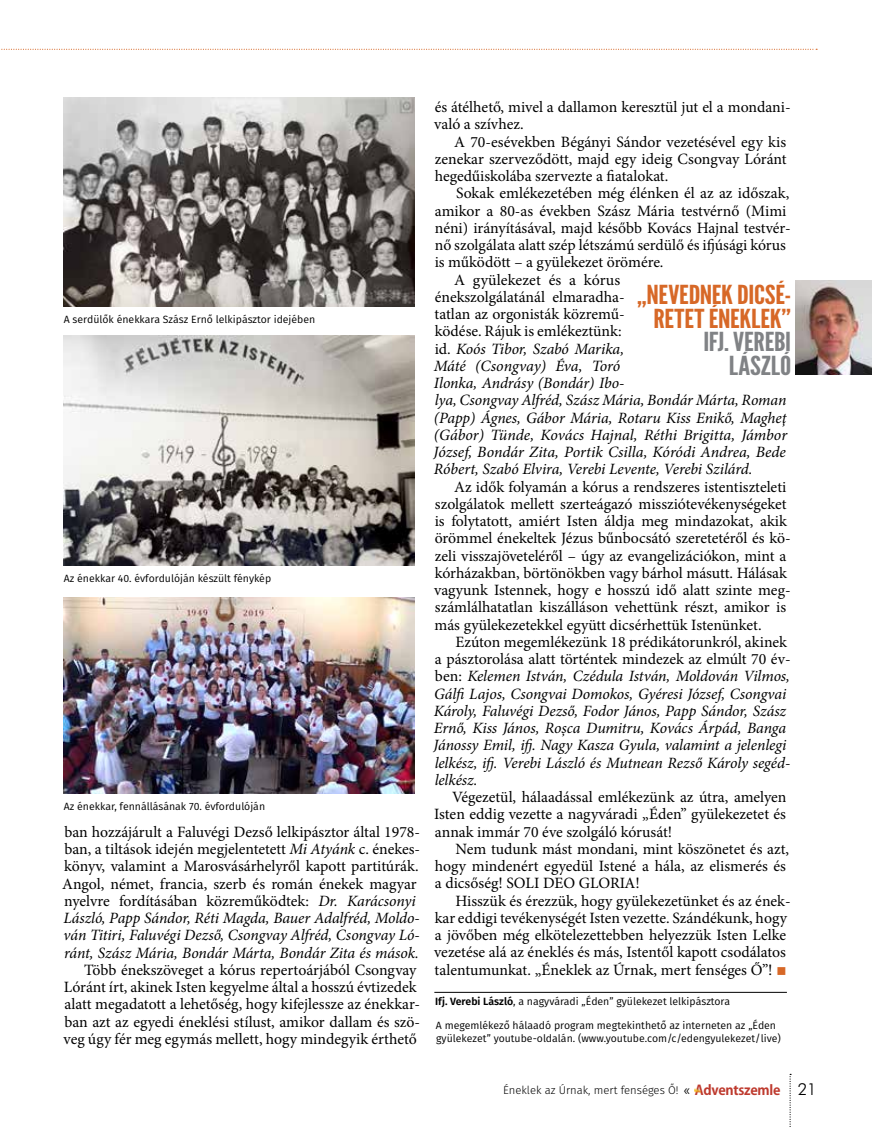
<style>
.page{position:relative;width:872px;height:1127px;background:#fff}
.page>*{position:absolute;margin:0;border:0;box-sizing:border-box;transform-origin:0 0}
.t1{font:26.1px/23.7px "League Gothic";letter-spacing:-.01em;color:#d76827;text-align:right;scale:1.2 1}
.t2{font:26.1px/23.7px "League Gothic";letter-spacing:-.005em;color:#808285;text-align:right;scale:1.2 1}
.t3{font:15.75px/17.2px "Minion Pro";color:#000}
.t4{font:italic 15.75px/17.2px "Minion Pro";letter-spacing:-.005em;color:#000}
.t5{font:300 11.25px "Fira Sans";color:#000}
.t6{font:10.5px/13.5px "Fira Sans";color:#000}
.s1{font-style:italic}
.s2{font-style:normal}
.s3{color:#d76827}
.s4{font-weight:600}
.s5{font-family:"Koz Go Pr 6 N";font-weight:400;font-size:13.5px}
.s6{font-family:"Koz Go Pr 6 N";font-weight:700;font-size:13.5px;color:#be3a2e}
.s7{font-family:"Futura BT";font-size:16.5px}
</style>
<div class="page">
<svg style="left:1px;top:49px;width:816px;height:1px"></svg>
<hr style="left:434px;top:992px;width:353px;height:1px;background:#000">
<img style="left:795px;top:281px;width:77px;height:93px">
<img style="left:64px;top:98px;width:351px;height:208px">
<img style="left:64px;top:336px;width:351px;height:230px">
<img style="left:64px;top:597px;width:351px;height:196px">
<svg style="left:789px;top:1074px;width:2px;height:53px"></svg>
<svg style="left:695px;top:1088px;width:5px;height:4px"></svg>
<p class="t6" style="left:64px;top:312px;width:253px">A serdülők énekkara Szász Ernő lelkipásztor idejében</p>
<p class="t6" style="left:64px;top:572px;width:209px">Az énekkar 40. évfordulóján készült fénykép</p>
<p class="t6" style="left:64px;top:799px;width:203px">Az énekkar, fennállásának 70. évfordulóján</p>
<p class="t3" style="left:62px;top:823px;width:359px">ban hozzájárult a Faluvégi Dezső lelkipásztor által 1978- ban, a tiltások idején megjelentetett <span class="s1">Mi Atyánk</span> c. énekes&shy;könyv, valamint a Marosvásárhelyről kapott partitúrák.<br>Angol, német, francia, szerb és román énekek magyar nyelvre fordításában közreműködtek: <span class="s1">Dr. Karácsonyi László, Papp Sándor, Réti Magda, Bauer Adalfréd, Moldo&shy;ván Titiri, Faluvégi Dezső, Csongvay Alfréd, Csongvay Ló&shy;ránt, Szász Mária, Bondár Márta, Bondár Zita és mások.</span></p>
<p class="t3" style="left:64px;top:961px;width:358px;text-indent:21px">Több énekszöveget a kórus repertoárjából Csongvay Lóránt írt, akinek Isten kegyelme által a hosszú évtizedek alatt megadatott a lehetőség, hogy kifejlessze az énekkar&shy;ban azt az egyedi éneklési stílust, amikor dallam és szö&shy;veg úgy fér meg egymás mellett, hogy mindegyik érthető</p>
<p class="t3" style="left:434px;top:99px;width:358px">és átélhető, mivel a dallamon keresztül jut el a mondani&shy;való a szívhez.</p>
<p class="t3" style="left:435px;top:133px;width:353px;text-align:justify;text-indent:19px">A 70-esévekben Bégányi Sándor vezetésével egy kis zenekar szerveződött, majd egy ideig Csongvay Lóránt hegedűiskolába szervezte a fiatalokat.</p>
<p class="t3" style="left:456px;top:185px;width:335px">Sokak emlékezetében még élénken él az az időszak,</p>
<p class="t3" style="left:435px;top:202px;width:353px">amikor a 80-as években Szász Mária testvérnő (Mimi</p>
<p class="t3" style="left:435px;top:219px;width:355px">néni) irányításával, majd később Kovács Hajnal testvér-</p>
<p class="t3" style="left:435px;top:237px;width:353px">nő szolgálata alatt szép létszámú serdülő és ifjúsági kórus</p>
<p class="t3" style="left:435px;top:254px;width:230px">is működött – a gyülekezet örömére.</p>
<p class="t3" style="left:454px;top:271px;width:168px">A gyülekezet és a kórus</p>
<p class="t3" style="left:435px;top:288px;width:191px">énekszolgálatánál elmaradha-</p>
<p class="t3" style="left:434px;top:306px;width:192px">tatlan az orgonisták közremű-</p>
<p class="t3" style="left:435px;top:323px;width:188px">ködése. Rájuk is emlékeztünk:</p>
<p class="t4" style="left:435px;top:340px;width:191px"><span class="s2">id.</span> Koós Tibor, Szabó Marika,</p>
<p class="t4" style="left:434px;top:357px;width:188px">Máté (Csongvay) Éva, Toró</p>
<p class="t4" style="left:434px;top:374px;width:192px">Ilonka, Andrásy (Bondár) Ibo-</p>
<p class="t4" style="left:435px;top:392px;width:353px">lya, Csongvay Alfréd, Szász Mária, Bondár Márta, Roman</p>
<p class="t4" style="left:434px;top:409px;width:354px">(Papp) Ágnes, Gábor Mária, Rotaru Kiss Enikő, Magheţ</p>
<p class="t4" style="left:434px;top:426px;width:355px">(Gábor) Tünde, Kovács Hajnal, Réthi Brigitta, Jámbor</p>
<p class="t4" style="left:433px;top:443px;width:354px">József, Bondár Zita, Portik Csilla, Kóródi Andrea, Bede</p>
<p class="t4" style="left:434px;top:461px;width:320px">Róbert, Szabó Elvira, Verebi Levente, Verebi Szilárd.</p>
<p class="t3" style="left:434px;top:478px;width:358px;text-indent:20px">Az idők folyamán a kórus a rendszeres istentiszteleti szolgálatok mellett szerteágazó missziótevékenységeket is folytatott, amiért Isten áldja meg mindazokat, akik örömmel énekeltek Jézus bűnbocsátó szeretetéről és kö&shy;zeli visszajöveteléről – úgy az evangelizációkon, mint a kórházakban, börtönökben vagy bárhol másutt. Hálásak vagyunk Istennek, hogy e hosszú idő alatt szinte meg&shy;számlálhatatlan kiszálláson vehettünk részt, amikor is más gyülekezetekkel együtt dicsérhettük Istenünket.</p>
<p class="t4" style="left:433px;top:633px;width:358px;text-indent:22px"><span class="s2">Ezúton megemlékezünk 18 prédikátorunkról, akinek a pásztorolása alatt történtek mindezek az elmúlt 70 év&shy;ben:</span> Kelemen István, Czédula István, Moldován Vilmos, Gálfi Lajos, Csongvai Domokos, Gyéresi József, Csongvai Károly, Faluvégi Dezső, Fodor János, Papp Sándor, Szász Ernő, Kiss János, Roșca Dumitru, Kovács Árpád, Banga Jánossy Emil, ifj. Nagy Kasza Gyula, valamint a jelenlegi lelkész, ifj. Verebi László és Mutnean Rezső Károly segéd&shy;lelkész.</p>
<p class="t3" style="left:434px;top:788px;width:354px;text-align:justify;text-indent:18px">Végezetül, hálaadással emlékezünk az útra, amelyen Isten eddig vezette a nagyváradi „Éden” gyülekezetet és annak immár 70 éve szolgáló kórusát!</p>
<p class="t3" style="left:435px;top:840px;width:356px;text-indent:21px">Nem tudunk mást mondani, mint köszönetet és azt, hogy mindenért egyedül Istené a hála, az elismerés és a dicsőség! SOLI DEO GLORIA!</p>
<p class="t3" style="left:434px;top:892px;width:358px;text-indent:21px">Hisszük és érezzük, hogy gyülekezetünket és az ének&shy;kar eddigi tevékenységét Isten vezette. Szándékunk, hogy a jövőben még elkötelezettebben helyezzük Isten Lelke vezetése alá az éneklés és más, Istentől kapott csodálatos talentumunkat. „Éneklek az Úrnak, mert fenséges Ő”! <span class="s3">■</span></p>
<p class="t6" style="left:435px;top:995px;width:296px"><span class="s4">Ifj. Verebi László</span>, a nagyváradi „Éden” gyülekezet lelkipásztora</p>
<h1 class="t1" style="left:637px;top:283px;width:130px">„NEVEDNEK DICSÉ-<br>RETET ÉNEKLEK”</h1>
<h1 class="t2" style="left:703px;top:330px;width:75px">IFJ. VEREBI<br>LÁSZLÓ</h1>
<p class="t6" style="left:436px;top:1018px;width:346px">A megemlékező hálaadó program megtekinthető az interneten az „Éden gyülekezet” youtube-oldalán. (www.youtube.com/c/edengyulekezet/live)</p>
<p class="t5" style="left:503px;top:1082px;width:315px">Éneklek az Úrnak, mert fenséges Ő! <span class="s5">«</span> <span class="s6">Adventszemle</span> <span class="s7">21</span></p>
</div>
